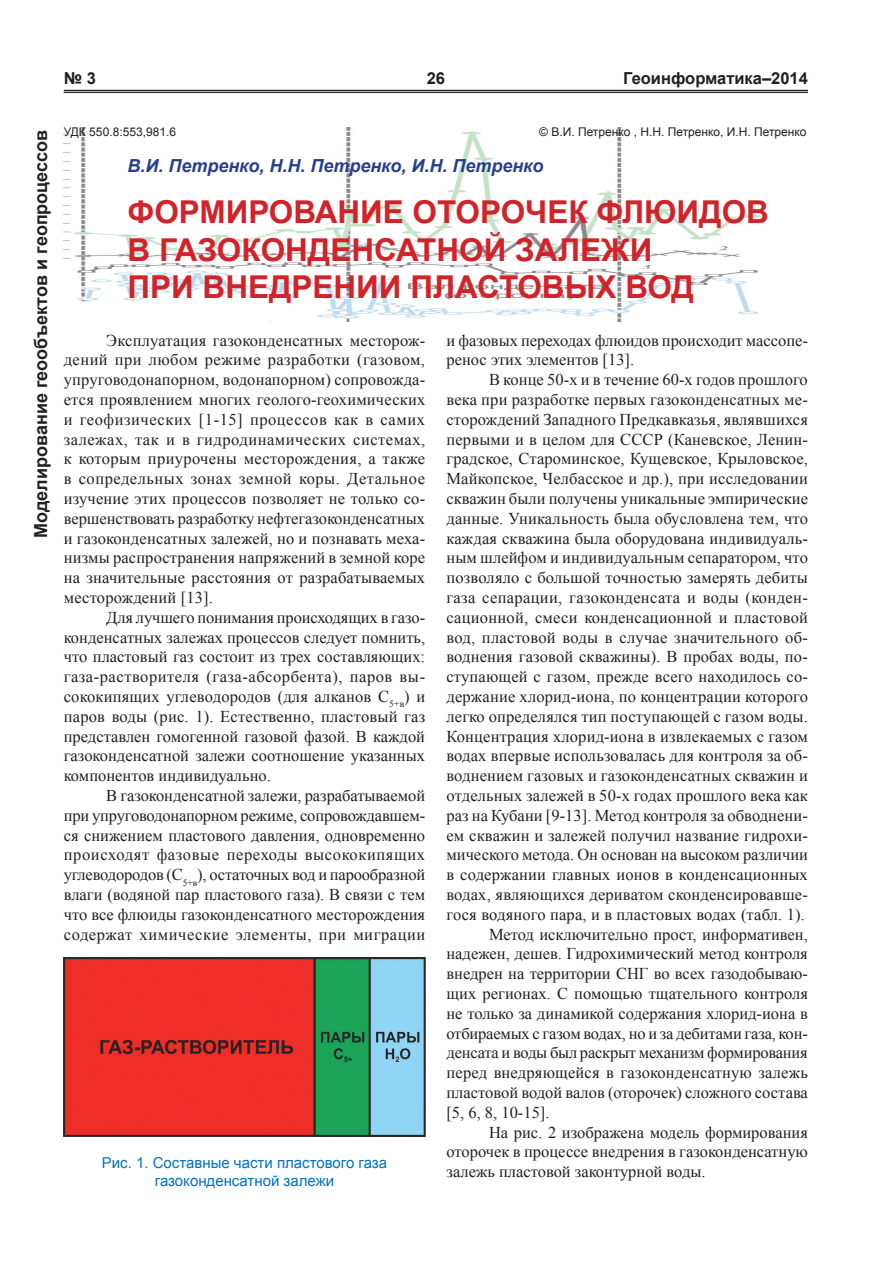
<style>
.page{position:relative;width:893px;height:1263px;background:#fff}
.page>*{position:absolute;margin:0;border:0;box-sizing:border-box;transform-origin:0 0}
.t1{font:700 31.5px/37.8px "Arial";color:#d1232a}
.t2{font:italic 700 18px "Arial";color:#253f8e}
.t3{font:700 18px "Arial";color:#231f20}
.t4{font:16.5px/19.8px "Times New Roman";letter-spacing:.005em;color:#231f20;text-align:justify}
.t5{font:16.5px "Times New Roman";letter-spacing:-.015em;color:#231f20}
.t6{font:700 16.5px "Arial";color:#231f20}
.t7{font:15px/18px "Arial";color:#0073bd;text-align:center}
.t8{font:12px "Arial";color:#231f20}
</style>
<div class="page">
<hr style="left:64px;top:90px;width:744px;height:1px;background:#231f20">
<hr style="left:64px;top:92px;width:744px;height:1px;background:#231f20">
<img style="left:64px;top:128px;width:699px;height:194px">
<img style="left:64px;top:958px;width:361px;height:178px">
<p class="t6" style="left:64px;top:68px;width:34px">№ 3</p>
<p class="t6" style="left:427px;top:68px;width:20px">26</p>
<p class="t6" style="left:623px;top:68px;width:186px">Геоинформатика–2014</p>
<p class="t3" style="left:29px;top:538px;width:409px;rotate:-90deg">Моделирование геообъектов и геопроцессов</p>
<p class="t8" style="left:64px;top:124px;width:114px">УДК 550.8:553,981.6</p>
<p class="t8" style="left:539px;top:124px;width:269px">© В.И. Петренко , Н.Н. Петренко, И.Н. Петренко</p>
<p class="t2" style="left:128px;top:154px;width:417px">В.И. Петренко, Н.Н. Петренко, И.Н. Петренко</p>
<h1 class="t1" style="left:128px;top:194px;width:630px">ФОРМИРОВАНИЕ ОТОРОЧЕК ФЛЮИДОВ<br>В ГАЗОКОНДЕНСАТНОЙ ЗАЛЕЖИ<br>ПРИ ВНЕДРЕНИИ ПЛАСТОВЫХ ВОД</h1>
<p class="t4" style="left:64px;top:330px;width:363px;text-indent:43px">Эксплуатация газоконденсатных месторож&shy;дений при любом режиме разработки (газовом, упруговодонапорном, водонапорном) сопровожда&shy;ется проявлением многих геолого-геохимических и геофизических [1-15] процессов как в самих залежах, так и в гидродинамических системах, к которым приурочены месторождения, а также в сопредельных зонах земной коры. Детальное изучение этих процессов позволяет не только со&shy;вершенствовать разработку нефтегазоконденсатных и газоконденсатных залежей, но и познавать меха&shy;низмы распространения напряжений в земной коре на значительные расстояния от разрабатываемых месторождений [13].</p>
<p class="t4" style="left:64px;top:607px;width:363px;text-indent:43px">Для лучшего понимания происходящих в газо&shy;конденсатных залежах процессов следует помнить, что пластовый газ состоит из трех составляющих: газа-растворителя (газа-абсорбента), паров вы&shy;сококипящих углеводородов (для алканов С<sub>5+в</sub>) и паров воды (рис. 1). Естественно, пластовый газ представлен гомогенной газовой фазой. В каждой газоконденсатной залежи соотношение указанных компонентов индивидуально.</p>
<p class="t4" style="left:64px;top:785px;width:363px;text-indent:43px">В газоконденсатной залежи, разрабатываемой при упруговодонапорном режиме, сопровождавшем&shy;ся снижением пластового давления, одновременно происходят фазовые переходы высококипящих углеводородов (С<sub>5+в</sub>), остаточных вод и парообразной влаги (водяной пар пластового газа). В связи с тем что все флюиды газоконденсатного месторождения содержат химические элементы, при миграции</p>
<p class="t7" style="left:102px;top:1154px;width:287px">Рис. 1. Составные части пластового газа газоконденсатной залежи</p>
<p class="t4" style="left:446px;top:330px;width:363px">и фазовых переходах флюидов происходит массопе&shy;ренос этих элементов [13].</p>
<p class="t4" style="left:489px;top:369px;width:320px">В конце 50-х и в течение 60-х годов прошлого</p>
<p class="t4" style="left:446px;top:389px;width:363px">века при разработке первых газоконденсатных ме-</p>
<p class="t4" style="left:446px;top:409px;width:363px">сторождений Западного Предкавказья, являвшихся</p>
<p class="t4" style="left:446px;top:429px;width:363px">первыми и в целом для СССР (Каневское, Ленин-</p>
<p class="t4" style="left:446px;top:449px;width:363px">градское, Староминское, Кущевское, Крыловское,</p>
<p class="t4" style="left:446px;top:468px;width:363px">Майкопское, Челбасское и др.), при исследовании</p>
<p class="t4" style="left:446px;top:488px;width:363px">скважин были получены уникальные эмпирические</p>
<p class="t4" style="left:446px;top:508px;width:363px">данные. Уникальность была обусловлена тем, что</p>
<p class="t4" style="left:446px;top:528px;width:363px">каждая скважина была оборудована индивидуаль-</p>
<p class="t4" style="left:446px;top:548px;width:363px">ным шлейфом и индивидуальным сепаратором, что</p>
<p class="t4" style="left:446px;top:567px;width:363px">позволяло с большой точностью замерять дебиты</p>
<p class="t4" style="left:446px;top:587px;width:363px">газа сепарации, газоконденсата и воды (конден-</p>
<p class="t4" style="left:446px;top:607px;width:363px">сационной, смеси конденсационной и пластовой</p>
<p class="t4" style="left:446px;top:627px;width:363px">вод, пластовой воды в случае значительного об-</p>
<p class="t4" style="left:446px;top:647px;width:363px">воднения газовой скважины). В пробах воды, по-</p>
<p class="t4" style="left:446px;top:666px;width:363px">ступающей с газом, прежде всего находилось со-</p>
<p class="t4" style="left:446px;top:686px;width:363px">держание хлорид-иона, по концентрации которого</p>
<p class="t4" style="left:446px;top:706px;width:363px">легко определялся тип поступающей с газом воды.</p>
<p class="t4" style="left:446px;top:726px;width:363px">Концентрация хлорид-иона в извлекаемых с газом</p>
<p class="t4" style="left:446px;top:746px;width:363px">водах впервые использовалась для контроля за об-</p>
<p class="t4" style="left:446px;top:765px;width:363px">воднением газовых и газоконденсатных скважин и</p>
<p class="t4" style="left:446px;top:785px;width:363px">отдельных залежей в 50-х годах прошлого века как</p>
<p class="t4" style="left:446px;top:805px;width:363px">раз на Кубани [9-13]. Метод контроля за обводнени-</p>
<p class="t4" style="left:446px;top:825px;width:363px">ем скважин и залежей получил название гидрохи-</p>
<p class="t4" style="left:446px;top:845px;width:363px">мического метода. Он основан на высоком различии</p>
<p class="t4" style="left:446px;top:864px;width:363px">в содержании главных ионов в конденсационных</p>
<p class="t4" style="left:446px;top:884px;width:363px">водах, являющихся дериватом сконденсировавше-</p>
<p class="t4" style="left:446px;top:904px;width:360px">гося водяного пара, и в пластовых водах (табл. 1).</p>
<p class="t4" style="left:489px;top:924px;width:320px">Метод исключительно прост, информативен,</p>
<p class="t4" style="left:446px;top:944px;width:363px">надежен, дешев. Гидрохимический метод контроля</p>
<p class="t4" style="left:446px;top:963px;width:363px">внедрен на территории СНГ во всех газодобываю-</p>
<p class="t4" style="left:446px;top:983px;width:363px">щих регионах. С помощью тщательного контроля</p>
<p class="t4" style="left:446px;top:1003px;width:363px">не только за динамикой содержания хлорид-иона в</p>
<p class="t4" style="left:446px;top:1023px;width:363px">отбираемых с газом водах, но и за дебитами газа, кон-</p>
<p class="t5" style="left:446px;top:1042px;width:363px">денсата и воды был раскрыт механизм формирования</p>
<p class="t4" style="left:446px;top:1062px;width:363px">перед внедряющейся в газоконденсатную залежь</p>
<p class="t4" style="left:446px;top:1082px;width:363px">пластовой водой валов (оторочек) сложного состава</p>
<p class="t4" style="left:446px;top:1102px;width:105px">[5, 6, 8, 10-15].</p>
<p class="t4" style="left:489px;top:1122px;width:320px">На рис. 2 изображена модель формирования</p>
<p class="t4" style="left:446px;top:1142px;width:363px">оторочек в процессе внедрения в газоконденсатную</p>
<p class="t4" style="left:446px;top:1161px;width:261px">залежь пластовой законтурной воды.</p>
</div>
